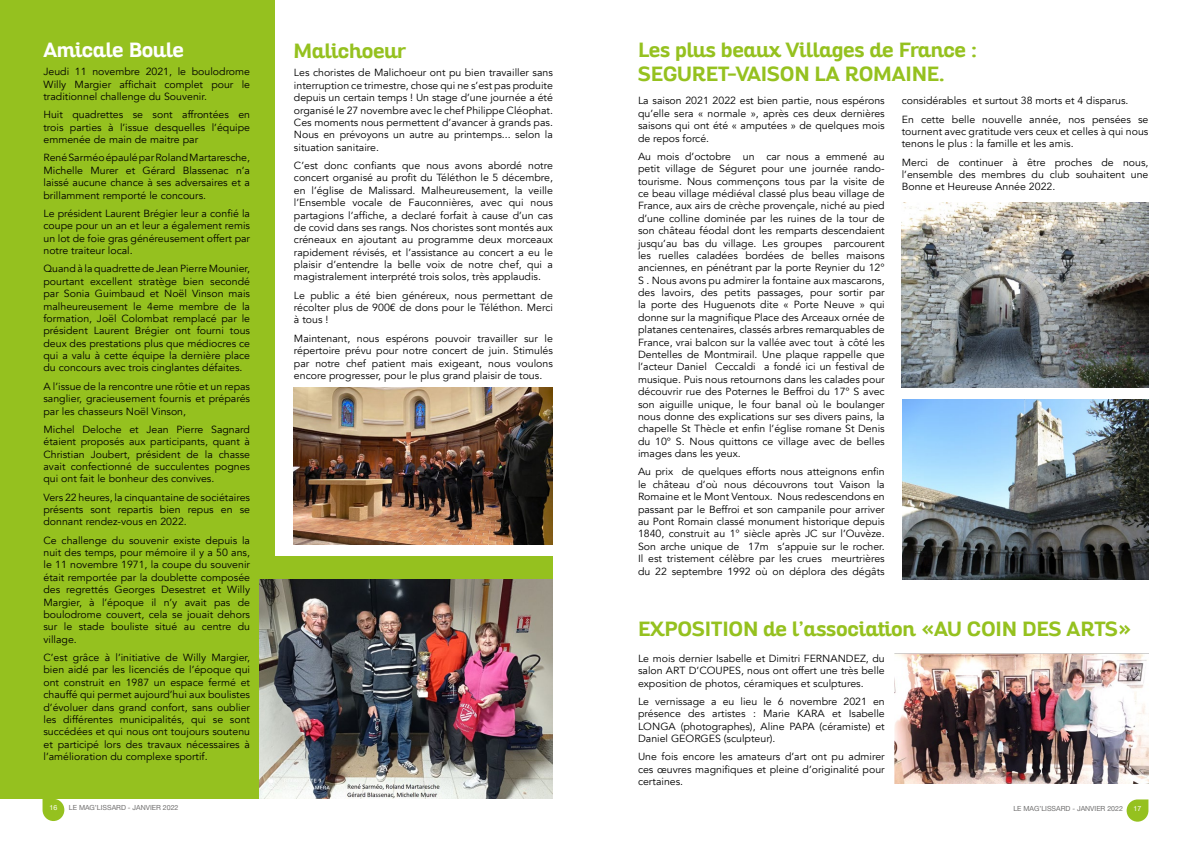
<style>
.page{position:relative;width:1191px;height:842px;background:#fff}
.page>*{position:absolute;margin:0;border:0;box-sizing:border-box;transform-origin:0 0}
.t1{font:700 20px/24px "Altair";color:#95c11f}
.t2{font:700 20px "Altair";color:#fff}
.t3{font:10.3px/12.4px "Avenir";color:#000;text-align:justify}
.t4{font:7px "Helvetica Neue";color:#706f6f}
.t5{font:7px "Helvetica Neue";color:#fff}
</style>
<div class="page">
<div style="left:260px;top:556px;width:293px;height:243px;background:#95c11f"></div>
<svg style="left:43px;top:799px;width:21px;height:22px"></svg>
<svg style="left:1126px;top:799px;width:22px;height:23px"></svg>
<div style="left:0;top:0;width:274px;height:799px;background:#95c11f"></div>
<img style="left:260px;top:580px;width:293px;height:219px">
<img style="left:902px;top:203px;width:246px;height:185px">
<img style="left:902px;top:400px;width:246px;height:180px">
<img style="left:294px;top:388px;width:259px;height:156px">
<img style="left:894px;top:653px;width:254px;height:131px">
<h1 class="t2" style="left:43px;top:37px;width:142px">Amicale Boule</h1>
<p class="t3" style="left:43px;top:66px;width:208px">Jeudi 11 novembre 2021, le boulodrome Willy Margier affichait complet pour le traditionnel challenge du Souvenir.</p>
<p class="t3" style="left:43px;top:109px;width:208px">Huit quadrettes se sont affrontées en trois parties à l’issue desquelles l’équipe emmenée de main de maitre par</p>
<p class="t3" style="left:43px;top:152px;width:208px">René Sarméo épaulé par Roland Martaresche, Michelle Murer et Gérard Blassenac n’a laissé aucune chance à ses adversaires et a brillamment remporté le concours.</p>
<p class="t3" style="left:43px;top:207px;width:208px">Le président Laurent Brégier leur a confié la coupe pour un an et leur a également remis un lot de foie gras généreusement offert par notre traiteur local.</p>
<p class="t3" style="left:43px;top:263px;width:208px">Quand à la quadrette de Jean Pierre Mounier, pourtant excellent stratège bien secondé par Sonia Guimbaud et Noël Vinson mais malheureusement le 4eme membre de la formation, Joël Colombat remplacé par le président Laurent Brégier ont fourni tous deux des prestations plus que médiocres ce qui a valu à cette équipe la dernière place du concours avec trois cinglantes défaites.</p>
<p class="t3" style="left:43px;top:380px;width:208px">A l’issue de la rencontre une rôtie et un repas sanglier, gracieusement fournis et préparés par les chasseurs Noël Vinson,</p>
<p class="t3" style="left:43px;top:423px;width:208px">Michel Deloche et Jean Pierre Sagnard étaient proposés aux participants, quant à Christian Joubert, président de la chasse avait confectionné de succulentes pognes qui ont fait le bonheur des convives.</p>
<p class="t3" style="left:43px;top:491px;width:208px">Vers 22 heures, la cinquantaine de sociétaires présents sont repartis bien repus en se donnant rendez-vous en 2022.</p>
<p class="t3" style="left:43px;top:534px;width:208px">Ce challenge du souvenir existe depuis la nuit des temps, pour mémoire il y a 50 ans, le 11 novembre 1971, la coupe du souvenir était remportée par la doublette composée des regrettés Georges Desestret et Willy Margier, à l’époque il n’y avait pas de boulodrome couvert, cela se jouait dehors sur le stade bouliste situé au centre du village.</p>
<p class="t3" style="left:43px;top:651px;width:208px">C’est grâce à l’initiative de Willy Margier, bien aidé par les licenciés de l’époque qui ont construit en 1987 un espace fermé et chauffé qui permet aujourd’hui aux boulistes d’évoluer dans grand confort, sans oublier les différentes municipalités, qui se sont succédées et qui nous ont toujours soutenu et participé lors des travaux nécessaires à l’amélioration du complexe sportif.</p>
<h1 class="t1" style="left:294px;top:39px;width:114px">Malichoeur</h1>
<p class="t3" style="left:294px;top:67px;width:260px">Les choristes de Malichoeur ont pu bien travailler sans interruption ce trimestre, chose qui ne s’est pas produite depuis un certain temps ! Un stage d’une journée a été organisé le 27 novembre avec le chef Philippe Cléophat.<br>Ces moments nous permettent d’avancer à grands pas.<br>Nous en prévoyons un autre au printemps... selon la situation sanitaire.</p>
<p class="t3" style="left:294px;top:159px;width:260px">C’est donc confiants que nous avons abordé notre concert organisé au profit du Téléthon le 5 décembre, en l’église de Malissard. Malheureusement, la veille l’Ensemble vocale de Fauconnières, avec qui nous partagions l’affiche, a declaré forfait à cause d’un cas de covid dans ses rangs. Nos choristes sont montés aux créneaux en ajoutant au programme deux morceaux rapidement révisés, et l’assistance au concert a eu le plaisir d’entendre la belle voix de notre chef, qui a magistralement interprété trois solos, très applaudis.</p>
<p class="t3" style="left:294px;top:289px;width:260px">Le public a été bien généreux, nous permettant de récolter plus de 900€ de dons pour le Téléthon. Merci à tous !</p>
<p class="t3" style="left:294px;top:332px;width:260px">Maintenant, nous espérons pouvoir travailler sur le répertoire prévu pour notre concert de juin. Stimulés par notre chef patient mais exigeant, nous voulons encore progresser, pour le plus grand plaisir de tous.</p>
<h1 class="t1" style="left:638px;top:39px;width:341px">Les plus beaux Villages de France :<br>SEGURET-VAISON LA ROMAINE.</h1>
<p class="t3" style="left:638px;top:95px;width:248px">La saison 2021 2022 est bien partie, nous espérons qu’elle sera « normale », après ces deux dernières saisons qui ont été « amputées » de quelques mois de repos forcé.</p>
<p class="t3" style="left:638px;top:150px;width:248px">Au mois d’octobre un car nous a emmené au petit village de Séguret pour une journée rando&shy;tourisme. Nous commençons tous par la visite de ce beau village médiéval classé plus beau village de France, aux airs de crèche provençale, niché au pied d’une colline dominée par les ruines de la tour de son château féodal dont les remparts descendaient jusqu’au bas du village. Les groupes parcourent les ruelles caladées bordées de belles maisons anciennes, en pénétrant par la porte Reynier du 12° S . Nous avons pu admirer la fontaine aux mascarons, des lavoirs, des petits passages, pour sortir par la porte des Huguenots dite « Porte Neuve » qui donne sur la magnifique Place des Arceaux ornée de platanes centenaires, classés arbres remarquables de France, vrai balcon sur la vallée avec tout à côté les Dentelles de Montmirail. Une plaque rappelle que l’acteur Daniel Ceccaldi a fondé ici un festival de musique. Puis nous retournons dans les calades pour découvrir rue des Poternes le Beffroi du 17° S avec son aiguille unique, le four banal où le boulanger nous donne des explications sur ses divers pains, la chapelle St Thècle et enfin l’église romane St Denis du 10° S. Nous quittons ce village avec de belles images dans les yeux.</p>
<p class="t3" style="left:638px;top:466px;width:248px">Au prix de quelques efforts nous atteignons enfin le château d’où nous découvrons tout Vaison la Romaine et le Mont Ventoux. Nous redescendons en passant par le Beffroi et son campanile pour arriver au Pont Romain classé monument historique depuis 1840, construit au 1° siècle après JC sur l’Ouvèze.<br>Son arche unique de 17m s’appuie sur le rocher.<br>Il est tristement célèbre par les crues meurtrières du 22 septembre 1992 où on déplora des dégâts</p>
<p class="t3" style="left:901px;top:92px;width:248px;line-height:18.2px">considérables et surtout 38 morts et 4 disparus.<br>En cette belle nouvelle année, nos pensées se</p>
<p class="t3" style="left:901px;top:125px;width:248px">tournent avec gratitude vers ceux et celles à qui nous tenons le plus : la famille et les amis.</p>
<p class="t3" style="left:901px;top:156px;width:248px">Merci de continuer à être proches de nous, l’ensemble des membres du club souhaitent une Bonne et Heureuse Année 2022.</p>
<h1 class="t1" style="left:638px;top:617px;width:495px">EXPOSITION de l’association «AU COIN DES ARTS»</h1>
<p class="t3" style="left:638px;top:652px;width:248px">Le mois dernier Isabelle et Dimitri FERNANDEZ, du salon ART D’COUPES, nous ont offert une très belle exposition de photos, céramiques et sculptures.</p>
<p class="t3" style="left:638px;top:695px;width:248px">Le vernissage a eu lieu le 6 novembre 2021 en présence des artistes : Marie KARA et Isabelle LONGA (photographes), Aline PAPA (céramiste) et Daniel GEORGES (sculpteur).</p>
<p class="t3" style="left:638px;top:751px;width:248px">Une fois encore les amateurs d’art ont pu admirer ces œuvres magnifiques et pleine d’originalité pour certaines.</p>
<p class="t5" style="left:50px;top:803px;width:9px">16</p>
<p class="t4" style="left:69px;top:802px;width:111px">LE MAG’LISSARD - JANVIER 2022</p>
<p class="t4" style="left:1013px;top:803px;width:111px">LE MAG’LISSARD - JANVIER 2022</p>
<p class="t5" style="left:1133px;top:803px;width:9px">17</p>
</div>
